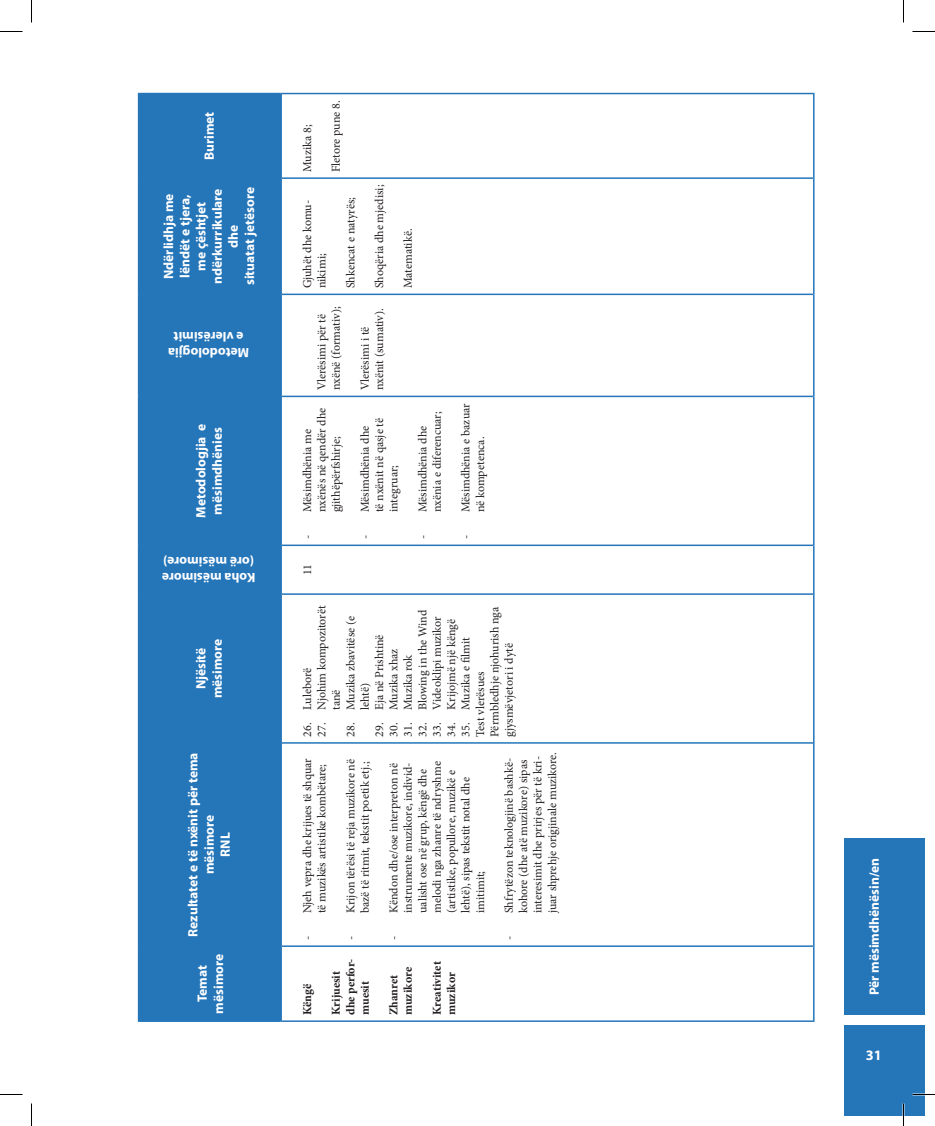
<style>
.page{position:relative;width:935px;height:1126px;background:#fff}
.page>*{position:absolute;margin:0;border:0;box-sizing:border-box;transform-origin:0 0}
.t1{font:700 14.4px "Myriad Pro";color:#fff}
.t2{font:700 13.5px/16.2px "Myriad Pro";color:#fff;text-align:center}
.t3{font:12px/14.4px "Minion Pro";color:#231f20}
.t4{font:700 12px/14.4px "Minion Pro";letter-spacing:-.005em;color:#231f20}
</style>
<div class="page">
<div style="left:844px;top:1025px;width:80px;height:91px;background:#2575b9"></div>
<div style="left:844px;top:838px;width:80px;height:177px;background:#2575b9"></div>
<div style="left:139px;top:94px;width:141px;height:926px;background:#2575b9"></div>
<hr style="left:282px;top:1020px;width:531px;height:2px;background:#2575b9">
<hr style="left:813px;top:946px;width:1px;height:76px;background:#2575b9">
<hr style="left:813px;top:594px;width:1px;height:149px;background:#2575b9">
<hr style="left:813px;top:396px;width:1px;height:149px;background:#2575b9">
<hr style="left:813px;top:178px;width:1px;height:116px;background:#2575b9">
<hr style="left:138px;top:946px;width:1px;height:76px;background:#2575b9">
<hr style="left:139px;top:1020px;width:141px;height:2px;background:#2575b9">
<hr style="left:138px;top:594px;width:1px;height:149px;background:#2575b9">
<hr style="left:138px;top:396px;width:1px;height:149px;background:#2575b9">
<hr style="left:138px;top:178px;width:1px;height:116px;background:#2575b9">
<hr style="left:280px;top:946px;width:2px;height:76px;background:#2575b9">
<hr style="left:280px;top:743px;width:2px;height:203px;background:#2575b9">
<hr style="left:280px;top:594px;width:2px;height:149px;background:#2575b9">
<hr style="left:280px;top:545px;width:2px;height:49px;background:#2575b9">
<hr style="left:280px;top:396px;width:2px;height:149px;background:#2575b9">
<hr style="left:280px;top:294px;width:2px;height:102px;background:#2575b9">
<hr style="left:280px;top:178px;width:2px;height:116px;background:#2575b9">
<hr style="left:280px;top:93px;width:2px;height:85px;background:#2575b9">
<hr style="left:138px;top:743px;width:1px;height:203px;background:#2575b9">
<hr style="left:139px;top:945px;width:141px;height:2px;background:#2575b9">
<hr style="left:139px;top:742px;width:141px;height:2px;background:#2575b9">
<hr style="left:282px;top:945px;width:531px;height:2px;background:#2575b9">
<hr style="left:282px;top:742px;width:531px;height:2px;background:#2575b9">
<hr style="left:813px;top:743px;width:1px;height:203px;background:#2575b9">
<hr style="left:138px;top:545px;width:1px;height:49px;background:#2575b9">
<hr style="left:139px;top:593px;width:141px;height:2px;background:#2575b9">
<hr style="left:139px;top:545px;width:141px;height:1px;background:#2575b9">
<hr style="left:282px;top:593px;width:531px;height:2px;background:#2575b9">
<hr style="left:282px;top:545px;width:531px;height:1px;background:#2575b9">
<hr style="left:813px;top:545px;width:1px;height:49px;background:#2575b9">
<hr style="left:138px;top:294px;width:1px;height:102px;background:#2575b9">
<hr style="left:139px;top:396px;width:141px;height:1px;background:#2575b9">
<hr style="left:139px;top:294px;width:141px;height:1px;background:#2575b9">
<hr style="left:282px;top:396px;width:531px;height:1px;background:#2575b9">
<hr style="left:282px;top:294px;width:531px;height:1px;background:#2575b9">
<hr style="left:813px;top:294px;width:1px;height:102px;background:#2575b9">
<hr style="left:138px;top:93px;width:1px;height:85px;background:#2575b9">
<hr style="left:139px;top:177px;width:141px;height:2px;background:#2575b9">
<hr style="left:139px;top:93px;width:141px;height:1px;background:#2575b9">
<hr style="left:282px;top:177px;width:531px;height:2px;background:#2575b9">
<hr style="left:282px;top:93px;width:531px;height:1px;background:#2575b9">
<hr style="left:813px;top:93px;width:1px;height:85px;background:#2575b9">
<hr style="left:902px;top:1103px;width:2px;height:23px;background:#fff">
<svg style="left:0;top:31px;width:22px;height:1px"></svg>
<svg style="left:912px;top:31px;width:23px;height:1px"></svg>
<svg style="left:0;top:1094px;width:22px;height:1px"></svg>
<svg style="left:912px;top:1094px;width:23px;height:1px"></svg>
<svg style="left:31px;top:0;width:1px;height:22px"></svg>
<svg style="left:31px;top:1103px;width:1px;height:23px"></svg>
<svg style="left:903px;top:0;width:1px;height:22px"></svg>
<svg style="left:903px;top:1103px;width:1px;height:23px"></svg>
<p class="t2" style="left:201px;top:160px;width:50px;rotate:-90deg">Burimet</p>
<p class="t2" style="left:160px;top:285px;width:99px;rotate:-90deg">Ndërlidhja me lëndët e tjera, me çështjet ndërkurrikulare dhe<br>situatat jetësore</p>
<p class="t2" style="left:249px;top:361px;width:83px;rotate:-180deg">Metodologjia e vlerësimit</p>
<p class="t2" style="left:192px;top:518px;width:95px;text-align:left;rotate:-90deg">Metodologjia e mësimdhënies</p>
<p class="t2" style="left:255px;top:586px;width:95px;text-align:left;rotate:-180deg">Koha mësimore (orë mësimore)</p>
<p class="t2" style="left:192px;top:698px;width:61px;rotate:-90deg">Njësitë mësimore</p>
<p class="t2" style="left:184px;top:937px;width:186px;rotate:-90deg">Rezultatet e të nxënit për tema mësimore<br>RNL</p>
<p class="t2" style="left:194px;top:1014px;width:61px;rotate:-90deg">Temat mësimore</p>
<p class="t3" style="left:300px;top:172px;width:49px;rotate:-90deg">Muzika 8;</p>
<p class="t3" style="left:329px;top:172px;width:73px;rotate:-90deg">Fletore pune 8.</p>
<p class="t3" style="left:300px;top:288px;width:90px;rotate:-90deg">Gjuhët dhe komu&shy;nikimi;</p>
<p class="t3" style="left:343px;top:288px;width:93px;rotate:-90deg">Shkencat e natyrës;</p>
<p class="t3" style="left:372px;top:288px;width:105px;rotate:-90deg">Shoqëria dhe mjedisi;</p>
<p class="t3" style="left:314px;top:390px;width:85px;rotate:-90deg">Vlerësimi për të nxënë (formativ);</p>
<p class="t3" style="left:358px;top:390px;width:84px;rotate:-90deg">Vlerësimi i të nxënit (sumativ).</p>
<p class="t3" style="left:401px;top:288px;width:61px;rotate:-90deg">Matematikë.</p>
<p class="t3" style="left:300px;top:512px;width:106px;text-indent:-27px;rotate:-90deg">- Mësimdhënia me nxënës në qendër dhe gjithëpërfshirje;</p>
<p class="t3" style="left:358px;top:512px;width:96px;text-indent:-27px;rotate:-90deg">- Mësimdhënia dhe të nxënit në qasje të integruar;</p>
<p class="t3" style="left:415px;top:512px;width:103px;text-indent:-27px;rotate:-90deg">- Mësimdhënia dhe nxënia e diferencuar;</p>
<p class="t3" style="left:458px;top:539px;width:137px;text-align:center;rotate:-90deg">- Mësimdhënia e bazuar në kompetenca.</p>
<p class="t3" style="left:300px;top:575px;width:13px;rotate:-90deg">11</p>
<p class="t3" style="left:314px;top:710px;width:106px;text-indent:-27px;rotate:-90deg">27. Njohim kompozitorët tanë</p>
<p class="t3" style="left:343px;top:710px;width:96px;text-indent:-27px;rotate:-90deg">28. Muzika zbavitëse (e lehtë)</p>
<p class="t3" style="left:458px;top:737px;width:132px;rotate:-90deg">35. Muzika e filmit<br>Test vlerësues<br>Përmbledhje njohurish nga gjysmëvjetori i dytë</p>
<p class="t3" style="left:415px;top:737px;width:128px;rotate:-90deg">32. Blowing in the Wind</p>
<p class="t3" style="left:430px;top:737px;width:122px;rotate:-90deg">33. Videoklipi muzikor</p>
<p class="t3" style="left:444px;top:737px;width:119px;rotate:-90deg">34. Krijojmë një këngë</p>
<p class="t3" style="left:372px;top:737px;width:104px;rotate:-90deg">29. Eja në Prishtinë</p>
<p class="t3" style="left:386px;top:737px;width:90px;rotate:-90deg">30. Muzika xhaz</p>
<p class="t3" style="left:401px;top:737px;width:84px;rotate:-90deg">31. Muzika rok</p>
<p class="t3" style="left:300px;top:737px;width:71px;rotate:-90deg">26. Luleborë</p>
<p class="t3" style="left:300px;top:913px;width:156px;text-indent:-27px;rotate:-90deg">- Njeh vepra dhe krijues të shquar të muzikës artistike kombëtare;</p>
<p class="t3" style="left:343px;top:940px;width:183px;text-align:right;rotate:-90deg">- Krijon tërësi të reja muzikore në bazë të ritmit, tekstit poetik etj.;</p>
<p class="t3" style="left:386px;top:913px;width:153px;text-indent:-27px;rotate:-90deg">- Këndon dhe/ose interpreton në instrumente muzikore, individ&shy;ualisht ose në grup, këngë dhe melodi nga zhanre të ndryshme (artistike, popullore, muzikë e lehtë), sipas tekstit notal dhe imitimit;</p>
<p class="t3" style="left:502px;top:913px;width:163px;text-indent:-27px;rotate:-90deg">- Shfrytëzon teknologjinë bashkë&shy;kohore (dhe atë muzikore) sipas interesimit dhe prirjes për të kri&shy;juar shprehje origjinale muzikore.</p>
<p class="t4" style="left:300px;top:1015px;width:33px;rotate:-90deg">Këngë</p>
<p class="t4" style="left:329px;top:1015px;width:58px;rotate:-90deg">Krijuesit dhe perfor&shy;muesit</p>
<p class="t4" style="left:386px;top:1015px;width:50px;rotate:-90deg">Zhanret muzikore</p>
<p class="t4" style="left:429px;top:1015px;width:55px;rotate:-90deg">Kreativitet muzikor</p>
<p class="t2" style="left:865px;top:995px;width:139px;rotate:-90deg">Për mësimdhënësin/en</p>
<p class="t1" style="left:866px;top:1045px;width:17px">31</p>
</div>
